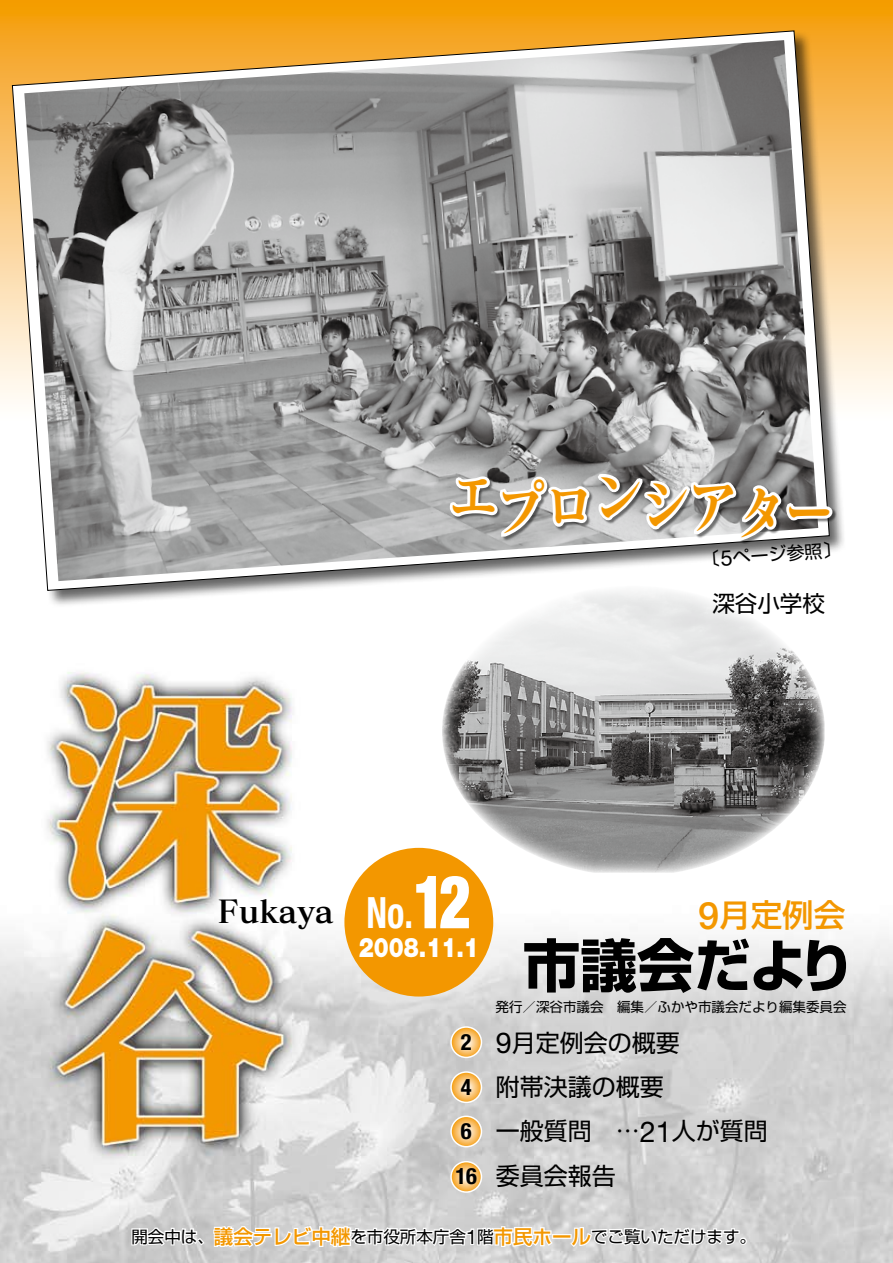
<style>
.page{position:relative;width:893px;height:1263px;background:#fff}
.page>*{position:absolute;margin:0;border:0;box-sizing:border-box;transform-origin:0 0}
.t1{font:57.6px "Matisse Pro B";color:#f39700;scale:.83 1}
.t2{font:700 57px "Shin Go Pro";color:#000}
.t3{font:700 condensed 43.2px "Helvetica Neue LT Std";color:#fff;scale:.83 1}
.t4{font:31.5px "Matisse Pro B";color:#000}
.t5{font:500 31.5px "Shin Go Pro";color:#f39700}
.t6{font:900 27px "Helvetica Neue LT Std";color:#fff;scale:.83 1}
.t7{font:24px/44.2px "Shin Go Pro";color:#000}
.t8{font:700 condensed 22.5px "Helvetica Neue LT Std";color:#000}
.t9{font:22.5px "Shin Go Pro";color:#000}
.t10{font:18px "Shin Go Pro";color:#000}
.t11{font:16.5px "Shin Go Pro";color:#000}
.t12{font:13.5px "Shin Go Pro";color:#000}
.s1{font-family:"Helvetica Neue LT Std";font-size:21.6px}
.s2{font-weight:900;font-size:73.8px}
.s3{font-family:"Helvetica Neue LT Std";font-size:37.8px}
.s4{font-family:"Helvetica Neue LT Std";font-size:28.8px}
.s5{font-weight:500;font-size:19.5px;color:#f39700}
.s6{font-family:"Helvetica Neue LT Std";font-size:19.8px}
</style>
<div class="page">
<img style="left:0;top:672px;width:893px;height:591px">
<svg style="left:0;top:0;width:893px;height:400px;background:#f7b444"></svg>
<div style="left:11px;top:30px;width:834px;height:577px;background:#000;opacity:.6"></div>
<svg style="left:12px;top:30px;width:818px;height:561px"></svg>
<img style="left:24px;top:40px;width:794px;height:541px">
<svg style="left:447px;top:342px;width:388px;height:252px"></svg>
<img style="left:442px;top:586px;width:383px;height:287px">
<svg style="left:451px;top:1027px;width:30px;height:30px"></svg>
<div style="left:450px;top:1026px;width:32px;height:32px;border:2px solid #fff;border-radius:50%"></div>
<svg style="left:451px;top:1116px;width:30px;height:31px"></svg>
<div style="left:450px;top:1115px;width:32px;height:32px;border:2px solid #fff;border-radius:50%"></div>
<svg style="left:451px;top:1072px;width:30px;height:30px"></svg>
<div style="left:450px;top:1071px;width:32px;height:32px;border:2px solid #fff;border-radius:50%"></div>
<svg style="left:451px;top:1162px;width:30px;height:30px"></svg>
<div style="left:450px;top:1161px;width:32px;height:32px;border:2px solid #fff;border-radius:50%"></div>
<svg style="left:130px;top:1226px;width:76px;height:22px"></svg>
<svg style="left:212px;top:1224px;width:342px;height:25px"></svg>
<svg style="left:568px;top:1226px;width:180px;height:23px"></svg>
<div style="left:344px;top:848px;width:149px;height:148px;background:#f39700;border-radius:50%"></div>
<h1 class="t1" style="left:449px;top:467px;width:464px">エプロンシアター</h1>
<p class="t10" style="left:700px;top:544px;width:142px;rotate:-4deg">〔<span class="s1">5</span>ページ参照〕</p>
<h3 class="t9" style="left:712px;top:585px;width:114px">深谷小学校</h3>
<h3 class="t3" style="left:367px;top:887px;width:127px">No.<span class="s2">12</span></h3>
<h3 class="t6" style="left:359px;top:931px;width:146px">2008.11.1</h3>
<h3 class="t4" style="left:218px;top:890px;width:117px">Fukaya</h3>
<h3 class="t5" style="left:698px;top:889px;width:149px"><span class="s3">9</span>月定例会</h3>
<h2 class="t2" style="left:523px;top:920px;width:333px">市議会だより</h2>
<h3 class="t7" style="left:496px;top:1018px;width:274px"><span class="s4">9</span>月定例会の概要<br>附帯決議の概要<br>一般質問 …<span class="s4">21</span>人が質問委員会報告</h3>
<p class="t12" style="left:496px;top:995px;width:352px">発行／深谷市議会 編集／ふかや市議会だより編集委員会</p>
<h3 class="t8" style="left:461px;top:1028px;width:12px">2</h3>
<h3 class="t8" style="left:461px;top:1073px;width:12px">4</h3>
<h3 class="t8" style="left:461px;top:1117px;width:12px">6</h3>
<h3 class="t8" style="left:455px;top:1163px;width:23px">16</h3>
<p class="t11" style="left:131px;top:1223px;width:626px">開会中は、<span class="s5">議会テレビ中継</span>を市役所本庁舎<span class="s6">1</span>階<span class="s5">市民ホール</span>でご覧いただけます。</p>
</div>
